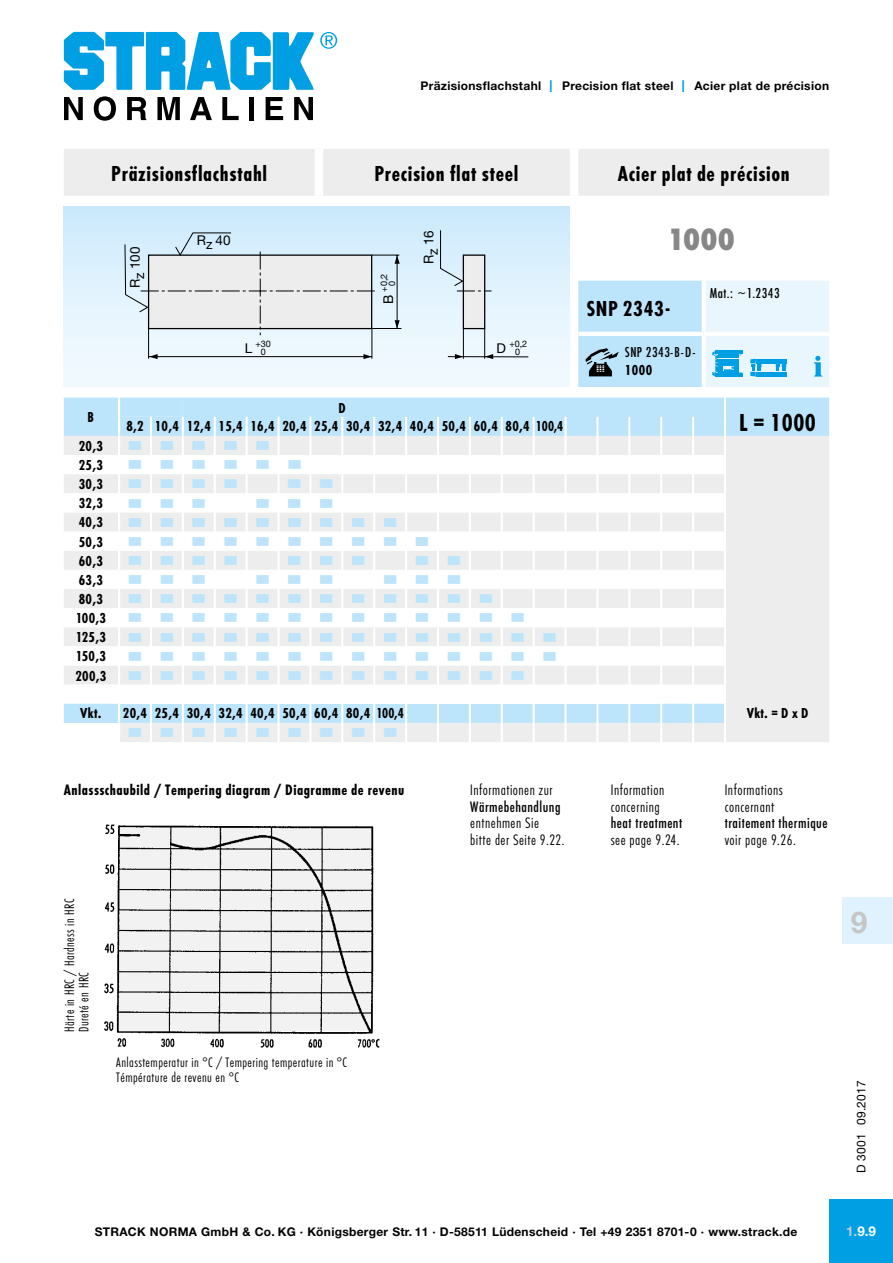
<style>
.page{position:relative;width:893px;height:1263px;background:#fff}
.page>*{position:absolute;margin:0;border:0;box-sizing:border-box;transform-origin:0 0}
.t1{font:32.1px "Futura T Ext Bol Con";color:#878787}
.t2{font:700 30px "Helvetica Neue LT Std";color:#c6c6c6}
.t3{font:25.5px "Futura T Bol Con";color:#000}
.t4{font:22.5px "Futura T Bol Con";letter-spacing:.03em;color:#000}
.t5{font:15.75px/16.5px "Futura T Lig Con";letter-spacing:.03em;color:#000}
.t6{font:15.75px "Futura T Bol Con";letter-spacing:.03em;color:#000}
.t7{font:15.75px "Futura T Med Con";letter-spacing:.03em;color:#000}
.t8{font:15px "Futura T Bol Con";letter-spacing:.02em;color:#000}
.t9{font:15px "Wingdings";color:#bce4fa;scale:1.4 1}
.t10{font:15px "Futura T Med Con";letter-spacing:.03em;color:#000}
.t11{font:14.25px/14.2px "Futura T Lig Con";letter-spacing:.03em;color:#000}
.t12{font:13.5px "Helvetica Neue LT Std";color:#000}
.t13{font:700 13.5px "Helvetica Neue LT Std";color:#fff}
.t14{font:700 12px "Helvetica Neue LT Std";letter-spacing:.025em;color:#000}
.t15{font:12px "Helvetica Neue LT Std";letter-spacing:.03em;color:#000}
.t16{font:9px/7.8px "Helvetica Neue LT Std";color:#000}
.s1{font-weight:400;font-size:16.5px;color:#009fe3}
.s2{font-size:13.5px}
.s3{font-family:"Futura T Lig Con"}
.s4{color:#c6c6c6}
</style>
<div class="page">
<div style="left:64px;top:149px;width:765px;height:47px;background:#ededed"></div>
<div style="left:315px;top:149px;width:8px;height:47px;background:#fff"></div>
<div style="left:570px;top:149px;width:8px;height:47px;background:#fff"></div>
<svg style="left:64px;top:97px;width:19px;height:23px"></svg>
<svg style="left:94px;top:96px;width:22px;height:25px"></svg>
<svg style="left:127px;top:97px;width:19px;height:23px"></svg>
<svg style="left:157px;top:97px;width:23px;height:23px"></svg>
<svg style="left:190px;top:97px;width:22px;height:23px"></svg>
<svg style="left:222px;top:97px;width:17px;height:23px"></svg>
<div style="left:249px;top:97px;width:5px;height:23px;background:#000"></div>
<svg style="left:266px;top:97px;width:17px;height:23px"></svg>
<svg style="left:294px;top:97px;width:19px;height:23px"></svg>
<svg style="left:64px;top:32px;width:273px;height:58px"></svg>
<div style="left:829px;top:1199px;width:64px;height:64px;background:#009fe3"></div>
<div style="left:842px;top:897px;width:51px;height:47px;background:#dff2fd"></div>
<svg style="left:578px;top:281px;width:251px;height:106px;background:#c8e7f7"></svg>
<div style="left:726px;top:436px;width:103px;height:306px;background:#ededed"></div>
<img style="left:104px;top:824px;width:276px;height:224px">
<div style="left:64px;top:206px;width:506px;height:181px;background:linear-gradient(to bottom,#cdeafc,#f5fbfe)"></div>
<div style="left:463px;top:255px;width:22px;height:74px;background:#ededed"></div>
<div style="left:463px;top:254px;width:22px;height:75px;border:1px solid #000"></div>
<svg style="left:440px;top:230px;width:51px;height:62px"></svg>
<hr style="left:372px;top:328px;width:1px;height:31px;background:#000">
<hr style="left:148px;top:328px;width:1px;height:31px;background:#000">
<hr style="left:149px;top:356px;width:223px;height:1px;background:#000">
<svg style="left:149px;top:354px;width:9px;height:5px"></svg>
<svg style="left:363px;top:354px;width:9px;height:5px"></svg>
<svg style="left:124px;top:232px;width:277px;height:103px;background:#dbe3e8"></svg>
<hr style="left:448px;top:356px;width:80px;height:1px;background:#000">
<hr style="left:484px;top:328px;width:1px;height:31px;background:#000">
<hr style="left:463px;top:328px;width:1px;height:31px;background:#000">
<svg style="left:485px;top:354px;width:8px;height:5px"></svg>
<svg style="left:455px;top:354px;width:8px;height:5px"></svg>
<svg style="left:64px;top:398px;width:662px;height:344px"></svg>
<p class="t14" style="left:420px;top:78px;width:410px">Präzisionsflachstahl <span class="s1">I</span> Precision flat steel <span class="s1">I</span> Acier plat de précision</p>
<h3 class="t4" style="left:111px;top:160px;width:157px">Präzisionsflachstahl</h3>
<h3 class="t4" style="left:374px;top:160px;width:146px">Precision flat steel</h3>
<h3 class="t4" style="left:618px;top:160px;width:174px">Acier plat de précision</h3>
<p class="t8" style="left:88px;top:408px;width:8px">B</p>
<p class="t12" style="left:127px;top:288px;width:43px;rotate:-90deg">Rz 100</p>
<p class="t12" style="left:197px;top:232px;width:35px">Rz 40</p>
<p class="t12" style="left:421px;top:245px;width:17px;rotate:-90deg">16</p>
<p class="t12" style="left:423px;top:264px;width:17px;rotate:-90deg">Rz</p>
<p class="t16" style="left:380px;top:286px;width:13px;text-indent:-18px;rotate:-90deg"><span class="s2">B</span> +0,2<br>0</p>
<p class="t16" style="left:261px;top:340px;width:12px;text-indent:-16px"><span class="s2">L</span> +30<br>0</p>
<p class="t16" style="left:515px;top:340px;width:14px;text-indent:-18px"><span class="s2">D</span> +0,2<br>0</p>
<h1 class="t1" style="left:667px;top:221px;width:69px">1000</h1>
<h3 class="t4" style="left:586px;top:295px;width:85px">SNP 2343 -</h3>
<p class="t10" style="left:625px;top:344px;width:72px">SNP 2343-B-D-</p>
<p class="t8" style="left:625px;top:361px;width:29px">1000</p>
<p class="t10" style="left:710px;top:285px;width:71px">Mat.: <span class="s3">~</span>1.2343</p>
<p class="t8" style="left:339px;top:399px;width:9px">D</p>
<p class="t8" style="left:126px;top:417px;width:438px">8,2 10,4 12,4 15,4 16,4 20,4 25,4 30,4 32,4 40,4 50,4 60,4 80,4 100,4</p>
<h3 class="t3" style="left:739px;top:408px;width:78px">L = 1000</h3>
<p class="t8" style="left:79px;top:437px;width:26px">20,3</p>
<p class="t9" style="left:127px;top:438px;width:104px">■■■■■</p>
<p class="t8" style="left:79px;top:456px;width:26px">25,3</p>
<p class="t9" style="left:127px;top:457px;width:127px">■■■■■■</p>
<p class="t8" style="left:79px;top:475px;width:26px">30,3</p>
<p class="t9" style="left:127px;top:476px;width:81px">■■■■</p>
<p class="t8" style="left:79px;top:495px;width:26px">32,3</p>
<p class="t9" style="left:127px;top:495px;width:58px">■■■</p>
<p class="t9" style="left:255px;top:495px;width:58px">■■■</p>
<p class="t8" style="left:79px;top:514px;width:26px">40,3</p>
<p class="t9" style="left:127px;top:514px;width:195px">■■■■■■■■■</p>
<p class="t8" style="left:79px;top:533px;width:26px">50,3</p>
<p class="t9" style="left:127px;top:533px;width:218px">■■■■■■■■■■</p>
<p class="t8" style="left:79px;top:552px;width:26px">60,3</p>
<p class="t9" style="left:127px;top:552px;width:81px">■■■■</p>
<p class="t9" style="left:287px;top:552px;width:58px">■■■</p>
<p class="t8" style="left:79px;top:571px;width:26px">63,3</p>
<p class="t9" style="left:127px;top:572px;width:58px">■■■</p>
<p class="t9" style="left:255px;top:572px;width:58px">■■■</p>
<p class="t9" style="left:382px;top:572px;width:58px">■■■</p>
<p class="t8" style="left:79px;top:590px;width:26px">80,3</p>
<p class="t9" style="left:127px;top:591px;width:263px">■■■■■■■■■■■■</p>
<p class="t8" style="left:76px;top:609px;width:32px">100,3</p>
<p class="t9" style="left:127px;top:610px;width:286px">■■■■■■■■■■■■■</p>
<p class="t8" style="left:76px;top:629px;width:32px">125,3</p>
<p class="t9" style="left:127px;top:629px;width:309px">■■■■■■■■■■■■■■</p>
<p class="t8" style="left:76px;top:648px;width:32px">150,3</p>
<p class="t9" style="left:127px;top:648px;width:309px">■■■■■■■■■■■■■■</p>
<p class="t8" style="left:75px;top:667px;width:32px">200,3</p>
<p class="t9" style="left:127px;top:667px;width:286px">■■■■■■■■■■■■■</p>
<p class="t8" style="left:80px;top:704px;width:23px">Vkt.</p>
<p class="t8" style="left:123px;top:704px;width:282px">20,4 25,4 30,4 32,4 40,4 50,4 60,4 80,4 100,4</p>
<p class="t8" style="left:747px;top:704px;width:63px">Vkt. = D x D</p>
<p class="t9" style="left:127px;top:725px;width:195px">■■■■■■■■■</p>
<p class="t6" style="left:64px;top:781px;width:342px">Anlassschaubild / Tempering diagram / Diagramme de revenu</p>
<p class="t5" style="left:470px;top:782px;width:84px">Informationen zur</p>
<p class="t7" style="left:470px;top:798px;width:92px">Wärmebehandlung</p>
<p class="t5" style="left:470px;top:815px;width:96px">entnehmen Sie<br>bitte der Seite 9.22.</p>
<p class="t11" style="left:63px;top:1032px;width:135px;rotate:-90deg">Härte in HRC / Hardness in HRC<br>Dureté en HRC</p>
<p class="t11" style="left:116px;top:1056px;width:232px">Anlasstemperatur in °C / Tempering temperature in °C<br>Témpérature de revenu en °C</p>
<p class="t5" style="left:611px;top:782px;width:55px">Information concerning</p>
<p class="t7" style="left:611px;top:815px;width:73px">heat treatment</p>
<p class="t5" style="left:611px;top:832px;width:70px">see page 9.24.</p>
<p class="t5" style="left:725px;top:782px;width:59px">Informations concernant</p>
<p class="t7" style="left:725px;top:815px;width:104px">traitement thermique</p>
<p class="t5" style="left:725px;top:832px;width:73px">voir page 9.26.</p>
<h2 class="t2" style="left:851px;top:904px;width:18px">9</h2>
<p class="t15" style="left:854px;top:1173px;width:95px;rotate:-90deg">D 3001 09.2017</p>
<p class="t14" style="left:95px;top:1224px;width:704px">STRACK NORMA GmbH &amp; Co. KG · Königsberger Str. 11 · D-58511 Lüdenscheid · Tel +49 2351 8701-0 · www.strack.de</p>
<p class="t13" style="left:846px;top:1222px;width:32px"><span class="s4">1.</span>9.9</p>
</div>
